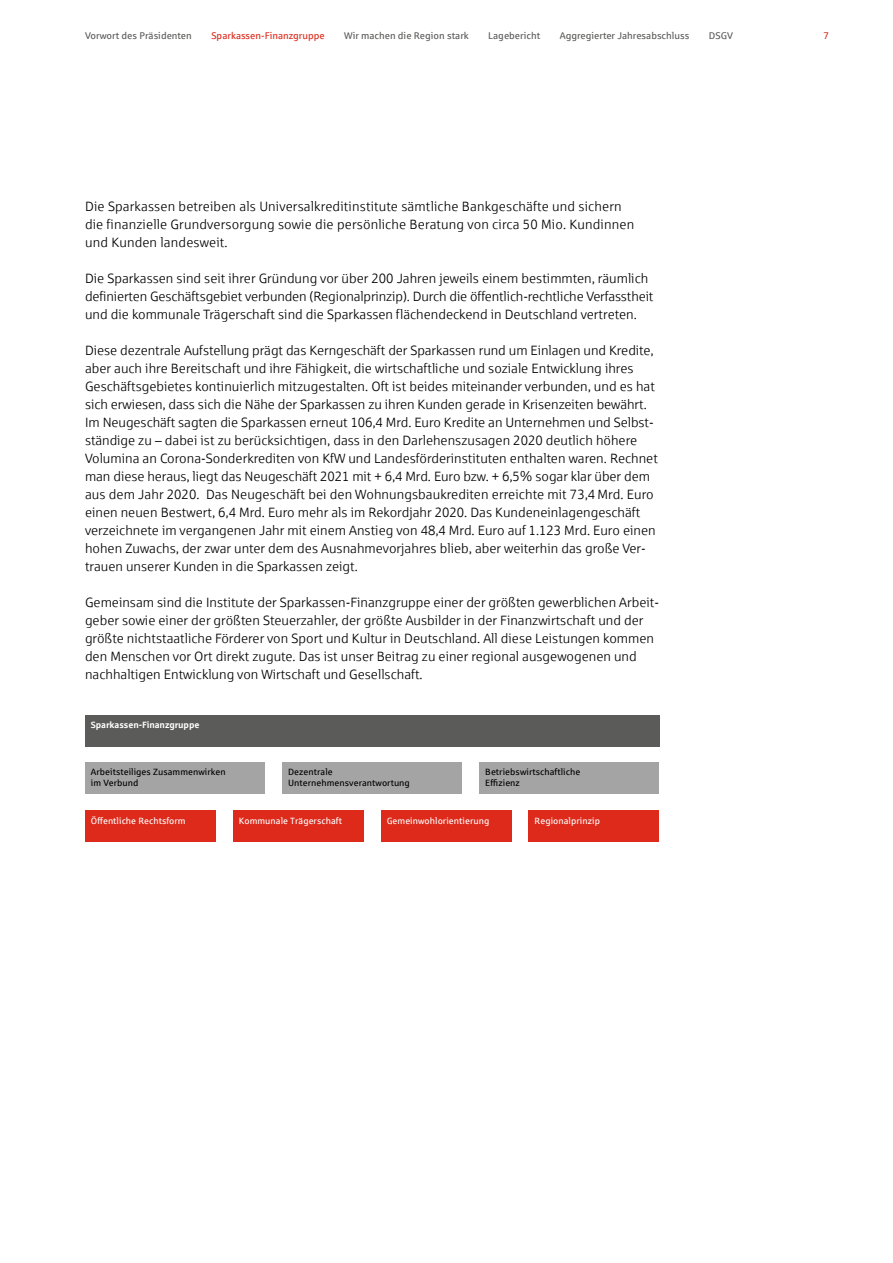
<style>
.page{position:relative;width:893px;height:1263px;background:#fff}
.page>*{position:absolute;margin:0;border:0;box-sizing:border-box;transform-origin:0 0}
.t1{font:13.5px/18px "Sparkasse Lt";color:#000}
.t2{font:9.75px "Sparkasse Rg";color:#5b5b5a}
.t3{font:9.75px "Sparkasse Rg";color:#dd2a1b}
.t4{font:9.15px/10.9px "Sparkasse Rg";letter-spacing:.005em;color:#000}
.t5{font:9.15px "Sparkasse Rg";letter-spacing:.005em;color:#fff}
.t6{font:700 9.15px "Sparkasse Rg";letter-spacing:-.01em;color:#fff}
</style>
<div class="page">
<div style="left:85px;top:715px;width:574px;height:31px;background:#5b5b5a"></div>
<div style="left:85px;top:810px;width:130px;height:31px;background:#dd2a1b"></div>
<div style="left:233px;top:810px;width:130px;height:31px;background:#dd2a1b"></div>
<div style="left:529px;top:810px;width:130px;height:31px;background:#dd2a1b"></div>
<div style="left:381px;top:810px;width:130px;height:31px;background:#dd2a1b"></div>
<div style="left:479px;top:762px;width:180px;height:32px;background:#a4a4a5"></div>
<div style="left:282px;top:762px;width:180px;height:32px;background:#a4a4a5"></div>
<div style="left:85px;top:762px;width:180px;height:32px;background:#a4a4a5"></div>
<p class="t2" style="left:85px;top:30px;width:108px">Vorwort des Präsidenten</p>
<p class="t3" style="left:211px;top:30px;width:115px">Sparkassen-Finanzgruppe</p>
<p class="t2" style="left:344px;top:30px;width:126px">Wir machen die Region stark</p>
<p class="t2" style="left:488px;top:30px;width:53px">Lagebericht</p>
<p class="t2" style="left:560px;top:30px;width:131px">Aggregierter Jahresabschluss</p>
<p class="t2" style="left:709px;top:30px;width:26px">DSGV</p>
<p class="t3" style="left:824px;top:30px;width:7px">7</p>
<p class="t1" style="left:85px;top:197px;width:551px">Die Sparkassen betreiben als Universalkreditinstitute sämtliche Bankgeschäfte und sichern die -finanzielle Grundversorgung sowie die persönliche Beratung von circa 50 Mio. Kundinnen und Kunden -landesweit.</p>
<p class="t1" style="left:85px;top:269px;width:570px">Die Sparkassen sind seit ihrer Gründung vor über 200 Jahren jeweils einem bestimmten, räumlich definierten Geschäftsgebiet verbunden (Regionalprinzip). Durch die öffentlich-rechtliche Verfasstheit und die kommunale Trägerschaft sind die Sparkassen flächendeckend in Deutschland vertreten.</p>
<p class="t1" style="left:85px;top:341px;width:574px">Diese dezentrale Aufstellung prägt das Kerngeschäft der Sparkassen rund um Einlagen und Kredite, aber auch ihre Bereitschaft und ihre Fähigkeit, die wirtschaftliche und soziale Entwicklung ihres Geschäftsgebietes kontinuierlich mitzugestalten. Oft ist beides miteinander verbunden, und es hat sich erwiesen, dass sich die Nähe der Sparkassen zu ihren Kunden gerade in Krisenzeiten bewährt.<br>Im Neugeschäft sagten die Sparkassen erneut 106,4 Mrd. Euro Kredite an Unternehmen und Selbst&shy;ständige zu – dabei ist zu berücksichtigen, dass in den Darlehenszusagen 2020 deutlich höhere Volumina an Corona-Sonderkrediten von KfW und Landesförderinstituten enthalten waren. Rechnet man diese heraus, liegt das Neugeschäft 2021 mit + 6,4 Mrd. Euro bzw. + 6,5% sogar klar über dem aus dem Jahr 2020. Das Neugeschäft bei den Wohnungsbaukrediten erreichte mit 73,4 Mrd. Euro einen neuen Bestwert, 6,4 Mrd. Euro mehr als im Rekordjahr 2020. Das Kundeneinlagengeschäft verzeichnete im vergangenen Jahr mit einem Anstieg von 48,4 Mrd. Euro auf 1.123 Mrd. Euro einen hohen Zuwachs, der zwar unter dem des Ausnahmevorjahres blieb, aber weiterhin das große Ver&shy;trauen unserer Kunden in die Sparkassen zeigt.</p>
<p class="t1" style="left:85px;top:593px;width:576px">Gemeinsam sind die Institute der Sparkassen-Finanzgruppe einer der größten gewerblichen Arbeit&shy;geber sowie einer der größten Steuerzahler, der größte Ausbilder in der Finanzwirtschaft und der größte nichtstaatliche Förderer von Sport und Kultur in Deutschland. All diese Leistungen kommen den Menschen vor Ort direkt zugute. Das ist unser Beitrag zu einer regional ausgewogenen und nachhaltigen Entwicklung von Wirtschaft und Gesellschaft.</p>
<p class="t6" style="left:91px;top:719px;width:110px">Sparkassen-Finanzgruppe</p>
<p class="t4" style="left:91px;top:766px;width:136px">Arbeitsteiliges Zusammenwirken im Verbund</p>
<p class="t4" style="left:288px;top:766px;width:123px">Dezentrale<br>Unternehmensverantwortung</p>
<p class="t4" style="left:485px;top:766px;width:97px">Betriebswirtschaftliche<br>Effizienz</p>
<p class="t5" style="left:91px;top:815px;width:96px">Öffentliche Rechtsform</p>
<p class="t5" style="left:239px;top:815px;width:105px">Kommunale Trägerschaft</p>
<p class="t5" style="left:387px;top:815px;width:104px">Gemeinwohlorientierung</p>
<p class="t5" style="left:535px;top:815px;width:67px">Regionalprinzip</p>
</div>
